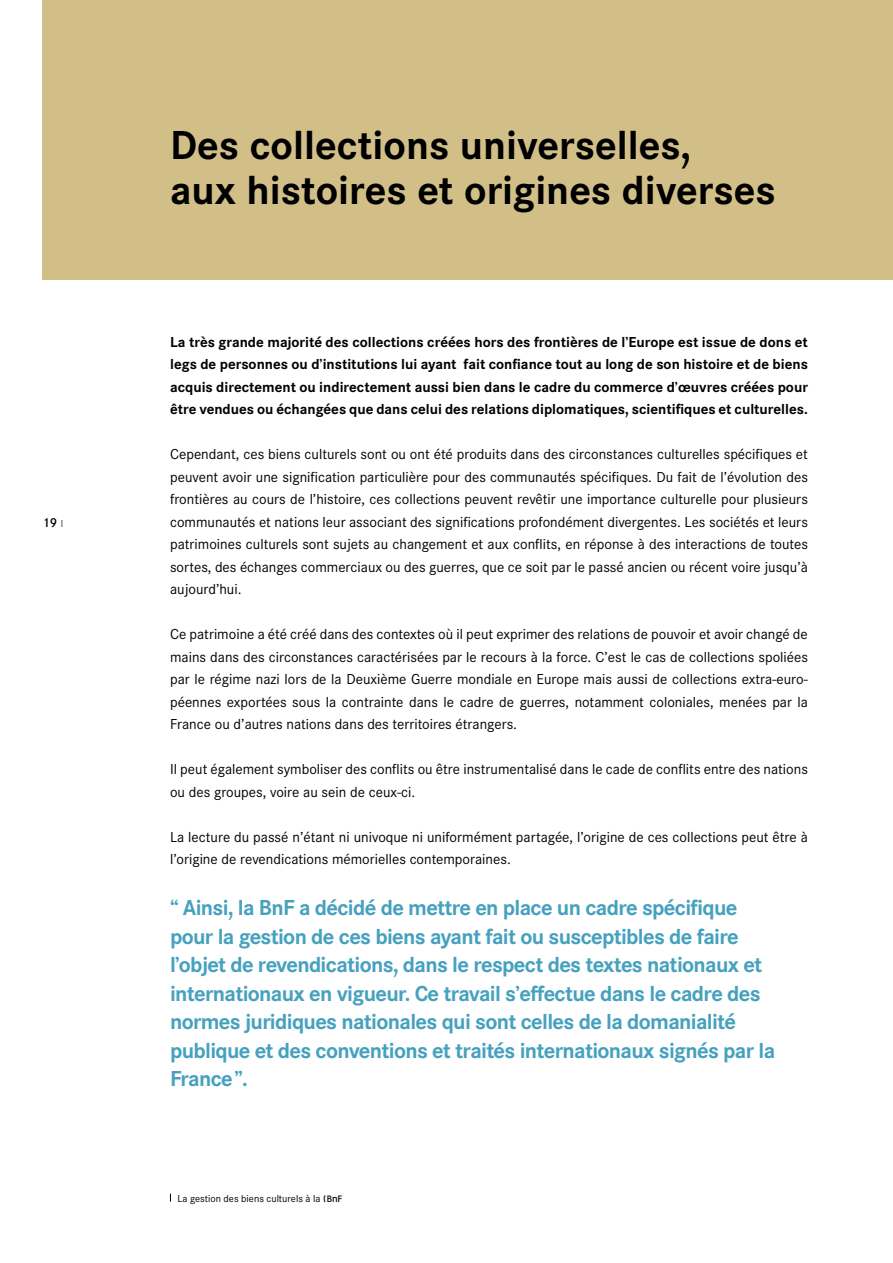
<style>
.page{position:relative;width:893px;height:1263px;background:#fff}
.page>*{position:absolute;margin:0;border:0;box-sizing:border-box;transform-origin:0 0}
.t1{font:700 42px/45px "Corporate S";color:#000}
.t2{font:700 22.5px/28.5px "Corporate S";letter-spacing:-.03em;color:#46a1bf}
.t3{font:15px/22.5px "Corporate S";color:#000;text-align:justify}
.t4{font:700 15px/22.5px "Corporate S";color:#000;text-align:justify}
.t5{font:600 13.5px "Corporate S";color:#000}
.t6{font:10.5px "Corporate S";color:#000}
.s1{font-weight:300;font-size:10.5px}
.s2{font-family:"Bn Flogo 2";font-size:9px}
</style>
<div class="page">
<div style="left:43px;top:0;width:850px;height:279px;background:#d2bf88"></div>
<p class="t5" style="left:43px;top:514px;width:22px">19 <span class="s1">I</span></p>
<h1 class="t1" style="left:170px;top:124px;width:607px">Des collections universelles,<br>aux histoires et origines diverses</h1>
<p class="t4" style="left:170px;top:331px;width:639px">La très grande majorité des collections créées hors des frontières de l’Europe est issue de dons et legs de personnes ou d’institutions lui ayant fait confiance tout au long de son histoire et de biens acquis directement ou indirectement aussi bien dans le cadre du commerce d’œuvres créées pour être vendues ou échangées que dans celui des relations diplomatiques, scientifiques et culturelles.</p>
<p class="t3" style="left:170px;top:443px;width:639px">Cependant, ces biens culturels sont ou ont été produits dans des circonstances culturelles spécifiques et peuvent avoir une signification particulière pour des communautés spécifiques. Du fait de l’évolution des frontières au cours de l’histoire, ces collections peuvent revêtir une importance culturelle pour plusieurs communautés et nations leur associant des significations profondément divergentes. Les sociétés et leurs patrimoines culturels sont sujets au changement et aux conflits, en réponse à des interactions de toutes sortes, des échanges commerciaux ou des guerres, que ce soit par le passé ancien ou récent voire jusqu’à aujourd’hui.</p>
<p class="t3" style="left:170px;top:623px;width:639px">Ce patrimoine a été créé dans des contextes où il peut exprimer des relations de pouvoir et avoir changé de mains dans des circonstances caractérisées par le recours à la force. C’est le cas de collections spoliées par le régime nazi lors de la Deuxième Guerre mondiale en Europe mais aussi de collections extra-euro&shy;péennes exportées sous la contrainte dans le cadre de guerres, notamment coloniales, menées par la France ou d’autres nations dans des territoires étrangers.</p>
<p class="t3" style="left:170px;top:758px;width:639px">Il peut également symboliser des conflits ou être instrumentalisé dans le cade de conflits entre des nations ou des groupes, voire au sein de ceux-ci.</p>
<p class="t3" style="left:170px;top:825px;width:639px">La lecture du passé n’étant ni univoque ni uniformément partagée, l’origine de ces collections peut être à l’origine de revendications mémorielles contemporaines.</p>
<p class="t2" style="left:170px;top:894px;width:607px">“ Ainsi, la BnF a décidé de mettre en place un cadre spécifique pour la gestion de ces biens ayant fait ou susceptibles de faire l’objet de revendications, dans le respect des textes nationaux et internationaux en vigueur. Ce travail s’effectue dans le cadre des normes juridiques nationales qui sont celles de la domanialité publique et des conventions et traités internationaux signés par la France”.</p>
<p class="t6" style="left:178px;top:1192px;width:167px">La gestion des biens culturels à la <span class="s2">1</span></p>
</div>
